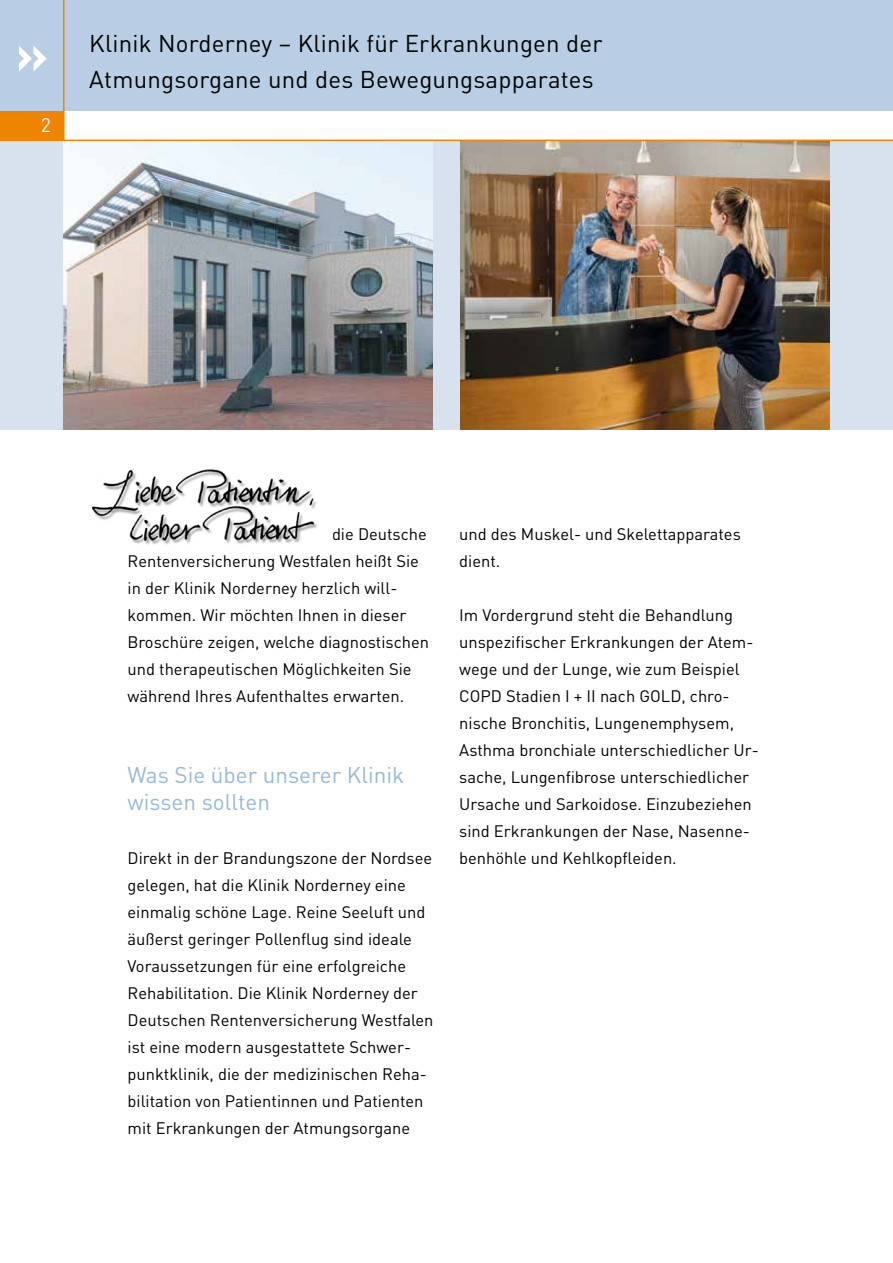
<style>
.page{position:relative;width:893px;height:1263px;background:#fff}
.page>*{position:absolute;margin:0;border:0;box-sizing:border-box;transform-origin:0 0}
.t1{font:24px/36px "DIN Pro DR Vp";letter-spacing:.01em;color:#000}
.t2{font:22.5px/27px "DIN Pro DR Vp";color:#98b9d8}
.t3{font:19.5px "DIN Pro DR Vp";color:#fff}
.t4{font:16.5px/27px "DIN Pro DR Vp";color:#000}
.s1{font-weight:700;font-size:52.5px;color:#fff}
</style>
<div class="page">
<div style="left:0;top:111px;width:64px;height:29px;background:#ef8400"></div>
<div style="left:0;top:0;width:893px;height:111px;background:#b9cee4"></div>
<hr style="left:63px;top:0;width:2px;height:140px;background:#ef8400">
<div style="left:0;top:140px;width:893px;height:289px;background:#d8e2ef"></div>
<img style="left:64px;top:141px;width:369px;height:288px">
<img style="left:460px;top:141px;width:369px;height:288px">
<hr style="left:0;top:140px;width:893px;height:1px;background:#ef8400">
<img style="left:92px;top:469px;width:225px;height:76px">
<h1 class="t1" style="left:89px;top:25px;width:515px;text-indent:-74px"><span class="s1">»</span> Klinik Norderney – Klinik für Erkrankungen der<br>Atmungsorgane und des Bewegungsapparates</h1>
<p class="t3" style="left:41px;top:113px;width:12px">2</p>
<p class="t4" style="left:128px;top:520px;width:303px;text-indent:204px">die Deutsche Rentenversicherung Westfalen heißt Sie in der Klinik Norderney herzlich will&shy;kommen. Wir möchten Ihnen in dieser Broschüre zeigen, welche diagnostischen und therapeutischen Möglichkeiten Sie während Ihres Aufenthaltes erwarten.</p>
<h2 class="t2" style="left:128px;top:761px;width:278px">Was Sie über unserer Klinik wissen sollten</h2>
<p class="t4" style="left:128px;top:844px;width:307px">Direkt in der Brandungszone der Nordsee gelegen, hat die Klinik Norderney eine einmalig schöne Lage. Reine Seeluft und äußerst geringer Pollenflug sind ideale Voraussetzungen für eine erfolgreiche Rehabilitation. Die Klinik Norderney der Deutschen Rentenversicherung Westfalen ist eine modern ausgestattete Schwer&shy;punktklinik, die der medizinischen Reha&shy;bilitation von Patientinnen und Patienten mit Erkrankungen der Atmungsorgane</p>
<p class="t4" style="left:459px;top:520px;width:283px">und des Muskel- und Skelettapparates dient.</p>
<p class="t4" style="left:459px;top:601px;width:301px">Im Vordergrund steht die Behandlung unspezifischer Erkrankungen der Atem&shy;wege und der Lunge, wie zum Beispiel COPD Stadien I + II nach GOLD, chro&shy;nische Bronchitis, Lungenemphysem, Asthma bronchiale unterschiedlicher Ur&shy;sache, Lungenfibrose unterschiedlicher Ursache und Sarkoidose. Einzubeziehen sind Erkrankungen der Nase, Nasenne&shy;benhöhle und Kehlkopfleiden.</p>
</div>
